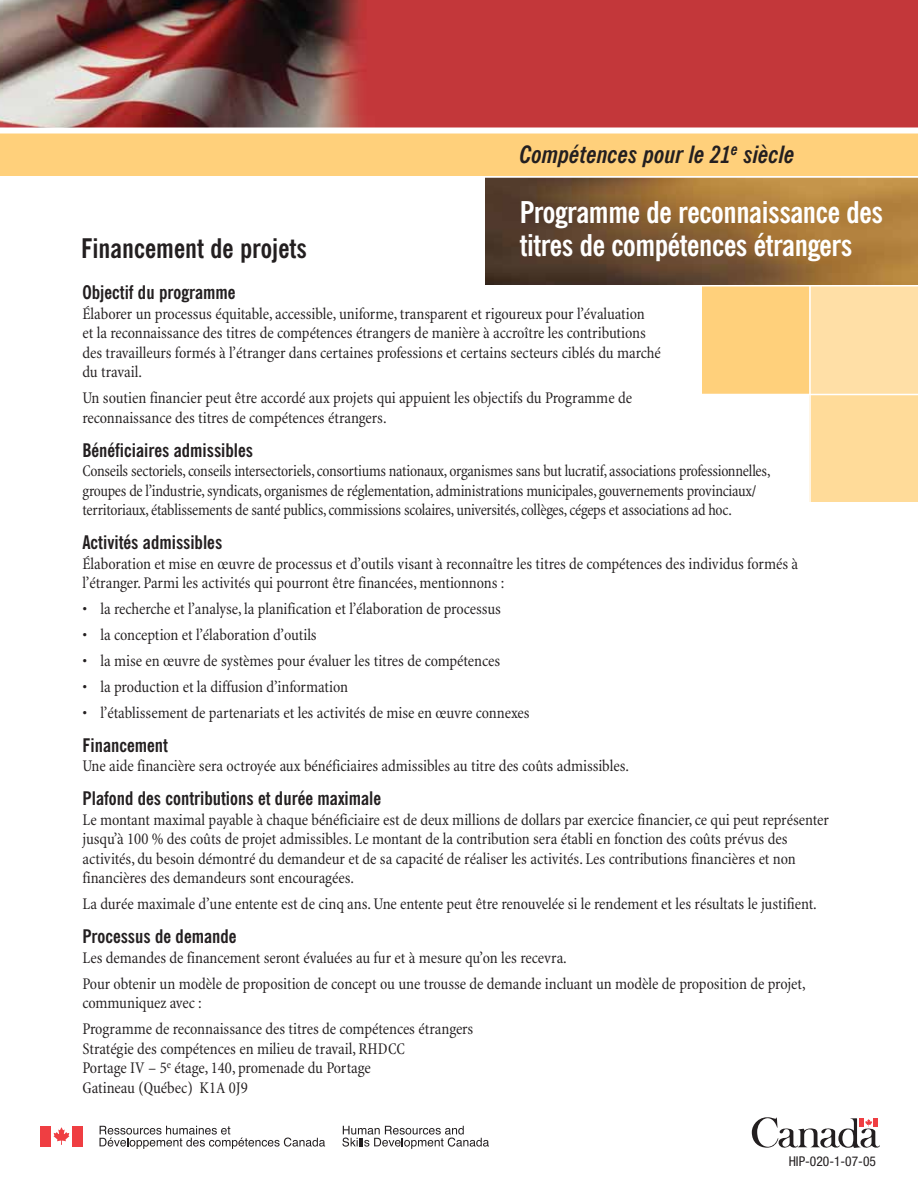
<style>
.page{position:relative;width:918px;height:1188px;background:#fff}
.page>*{position:absolute;margin:0;border:0;box-sizing:border-box;transform-origin:0 0}
.t1{font:700 condensed 30px/33px "News Gothic BT";letter-spacing:-.015em;color:#fff}
.t2{font:700 condensed 27px "News Gothic BT";color:#231f20}
.t3{font:italic 700 condensed 24px "News Gothic BT";color:#231f20}
.t4{font:700 condensed 18.75px "News Gothic BT";color:#231f20}
.t5{font:condensed 16.5px/19.5px "Minion";letter-spacing:-.005em;color:#231f20}
.t6{font:condensed 13.5px "Helvetica Neue";color:#231f20}
</style>
<div class="page">
<svg style="left:99px;top:1126px;width:226px;height:23px"></svg>
<svg style="left:342px;top:1126px;width:147px;height:23px"></svg>
<div style="left:40px;top:1126px;width:11px;height:21px;background:#ef3e42"></div>
<div style="left:72px;top:1126px;width:10px;height:21px;background:#ef3e42"></div>
<svg style="left:54px;top:1127px;width:15px;height:18px"></svg>
<svg style="left:752px;top:1117px;width:128px;height:31px"></svg>
<div style="left:0;top:128px;width:918px;height:48px;background:#ffd07b"></div>
<img style="left:486px;top:178px;width:432px;height:107px">
<img style="left:0;top:0;width:918px;height:128px">
<div style="left:0;top:128px;width:918px;height:6px;background:#fff"></div>
<div style="left:702px;top:286px;width:108px;height:108px;background:#ffd07b"></div>
<div style="left:810px;top:286px;width:108px;height:108px;background:#ffdfa6"></div>
<div style="left:810px;top:394px;width:108px;height:108px;background:#ffdb99"></div>
<hr style="left:688px;top:394px;width:230px;height:1px;background:#fff">
<hr style="left:809px;top:286px;width:2px;height:240px;background:#fff">
<h2 class="t2" style="left:81px;top:239px;width:227px">Financement de projets</h2>
<h3 class="t3" style="left:520px;top:146px;width:277px">Compétences pour le 21<sup>e</sup> siècle</h3>
<h1 class="t1" style="left:520px;top:199px;width:365px">Programme de reconnaissance des titres de compétences étrangers</h1>
<p class="t4" style="left:82px;top:286px;width:155px">Objectif du programme</p>
<p class="t5" style="left:82px;top:305px;width:580px">Élaborer un processus équitable, accessible, uniforme, transparent et rigoureux pour l’évaluation<br>et la reconnaissance des titres de compétences étrangers de manière à accroître les contributions des travailleurs formés à l’étranger dans certaines professions et certains secteurs ciblés du marché du travail.</p>
<p class="t5" style="left:82px;top:390px;width:551px">Un soutien financier peut être accordé aux projets qui appuient les objectifs du Programme de reconnaissance des titres de compétences étrangers.</p>
<p class="t4" style="left:82px;top:443px;width:172px">Bénéficiaires admissibles</p>
<p class="t5" style="left:82px;top:463px;width:690px">Conseils sectoriels, conseils intersectoriels, consortiums nationaux, organismes sans but lucratif, associations professionnelles, groupes de l’industrie, syndicats, organismes de réglementation, administrations municipales, gouvernements provinciaux/ territoriaux, établissements de santé publics, commissions scolaires, universités, collèges, cégeps et associations ad hoc.</p>
<p class="t4" style="left:82px;top:536px;width:141px">Activités admissibles</p>
<p class="t5" style="left:82px;top:555px;width:717px">Élaboration et mise en œuvre de processus et d’outils visant à reconnaître les titres de compétences des individus formés à l’étranger. Parmi les activités qui pourront être financées, mentionnons :</p>
<p class="t5" style="left:82px;top:601px;width:420px">• la recherche et l’analyse, la planification et l’élaboration de processus</p>
<p class="t5" style="left:82px;top:627px;width:236px">• la conception et l’élaboration d’outils</p>
<p class="t5" style="left:82px;top:652px;width:419px">• la mise en œuvre de systèmes pour évaluer les titres de compétences</p>
<p class="t5" style="left:82px;top:678px;width:267px">• la production et la diffusion d’information</p>
<p class="t5" style="left:82px;top:704px;width:449px">• l’établissement de partenariats et les activités de mise en œuvre connexes</p>
<p class="t4" style="left:82px;top:739px;width:87px">Financement</p>
<p class="t5" style="left:82px;top:758px;width:548px">Une aide financière sera octroyée aux bénéficiaires admissibles au titre des coûts admissibles.</p>
<p class="t4" style="left:82px;top:792px;width:300px">Plafond des contributions et durée maximale</p>
<p class="t5" style="left:82px;top:811px;width:748px">Le montant maximal payable à chaque bénéficiaire est de deux millions de dollars par exercice financier, ce qui peut représenter jusqu’à 100 % des coûts de projet admissibles. Le montant de la contribution sera établi en fonction des coûts prévus des activités, du besoin démontré du demandeur et de sa capacité de réaliser les activités. Les contributions financières et non financières des demandeurs sont encouragées.</p>
<p class="t5" style="left:82px;top:896px;width:736px">La durée maximale d’une entente est de cinq ans. Une entente peut être renouvelée si le rendement et les résultats le justifient.</p>
<p class="t4" style="left:82px;top:930px;width:156px">Processus de demande</p>
<p class="t5" style="left:82px;top:946px;width:725px;line-height:26px">Les demandes de financement seront évaluées au fur et à mesure qu’on les recevra.<br>Pour obtenir un modèle de proposition de concept ou une trousse de demande incluant un modèle de proposition de projet,</p>
<p class="t5" style="left:82px;top:991px;width:392px;line-height:26px">communiquez avec :<br>Programme de reconnaissance des titres de compétences étrangers</p>
<p class="t5" style="left:82px;top:1040px;width:324px">Stratégie des compétences en milieu de travail, RHDCC<br>Portage IV – 5<sup>e</sup> étage, 140, promenade du Portage<br>Gatineau (Québec) K1A 0J9</p>
<p class="t6" style="left:789px;top:1156px;width:89px">HIP-020-1-07-05</p>
</div>
